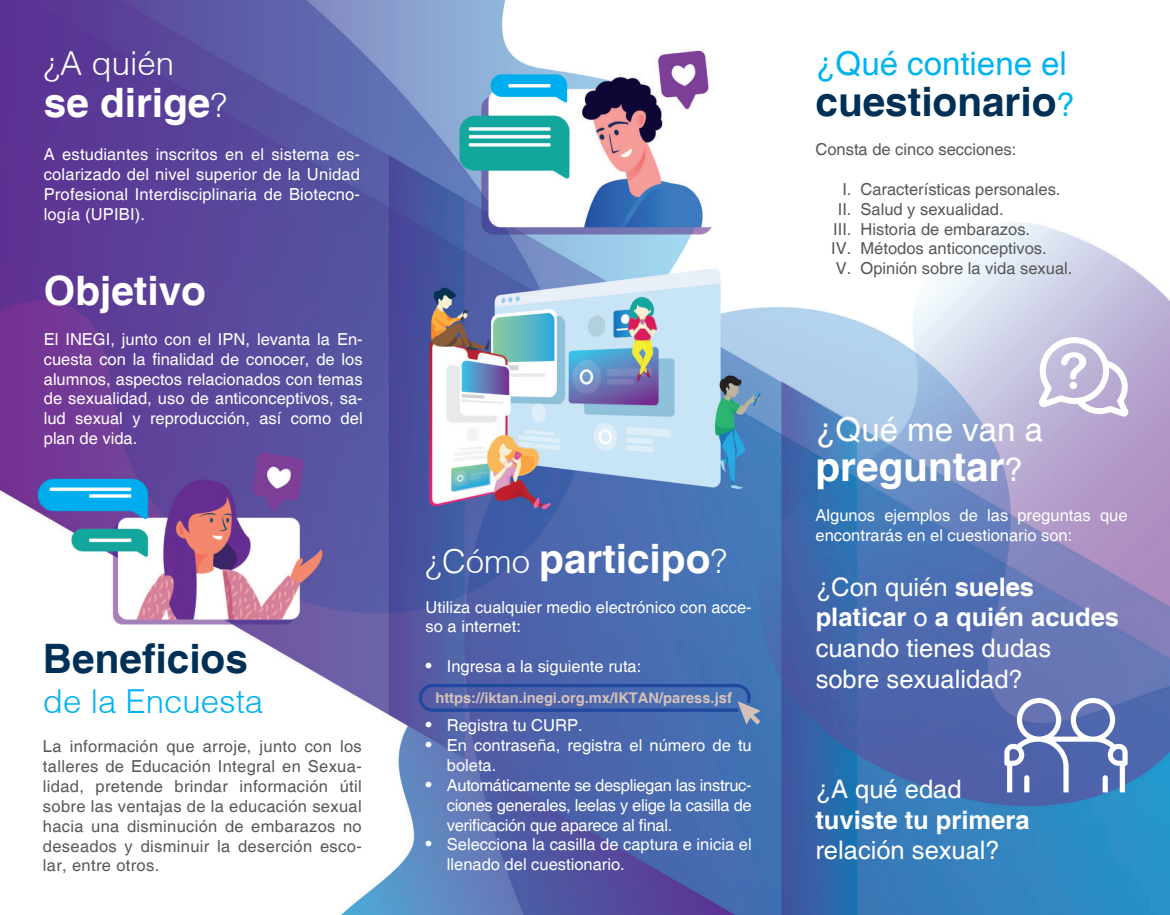
<style>
.page{position:relative;width:1170px;height:915px;background:#fff}
.page>*{position:absolute;margin:0;border:0;box-sizing:border-box;transform-origin:0 0}
.t1{font:700 40.5px "Helvetica";color:#fff}
.t2{font:700 40.5px "Helvetica";color:#003056}
.t3{font:33px "Helvetica";color:#00b3ef}
.t4{font:300 33px "Helvetica";color:#00b3ef}
.t5{font:33px "Helvetica";color:#fff}
.t6{font:300 33px "Helvetica";color:#fff}
.t7{font:25.5px "Helvetica";color:#fff}
.t8{font:700 25.5px/30.6px "Helvetica";color:#fff}
.t9{font:16.5px/19.8px "Helvetica";color:#fff}
.t10{font:16.5px/19.8px "Helvetica";color:#57585a;text-align:justify}
.t11{font:700 14.7px "Helvetica";color:#d6c1ba}
.s1{font-weight:300;font-size:33px}
.s2{font-size:18px}
.s3{font-weight:400;font-size:33px;color:#00b3ef}
.s4{font-weight:400;font-size:33px}
.s5{font-weight:700}
.s6{font-weight:400}
</style>
<div class="page">
<img style="left:0;top:0;width:1169px;height:914px">
<svg style="left:1033px;top:334px;width:100px;height:86px"></svg>
<svg style="left:1004px;top:697px;width:123px;height:95px"></svg>
<svg style="left:419px;top:683px;width:341px;height:41px;background:#4663aa"></svg>
<p class="t6" style="left:44px;top:42px;width:132px">¿A quién</p>
<p class="t1" style="left:44px;top:78px;width:185px">se dirige<span class="s1">?</span></p>
<p class="t9" style="left:44px;top:145px;width:318px;text-align:justify">A estudiantes inscritos en el sistema es&shy;colarizado del nivel superior de la Unidad Profesional Interdisciplinaria de Biotecno&shy;logía (UPIBI).</p>
<p class="t1" style="left:44px;top:266px;width:164px">Objetivo</p>
<p class="t9" style="left:44px;top:329px;width:320px;text-align:justify">El INEGI, junto con el IPN, levanta la En&shy;cuesta con la finalidad de conocer, de los alumnos, aspectos relacionados con temas de sexualidad, uso de anticonceptivos, sa&shy;lud sexual y reproducción, así como del plan de vida.</p>
<p class="t2" style="left:43px;top:634px;width:206px">Beneficios</p>
<p class="t4" style="left:43px;top:680px;width:222px">de la Encuesta</p>
<p class="t10" style="left:43px;top:737px;width:320px">La información que arroje, junto con los talleres de Educación Integral en Sexua&shy;lidad, pretende brindar información útil sobre las ventajas de la educación sexual hacia una disminución de embarazos no deseados y disminuir la deserción esco&shy;lar, entre otros.</p>
<p class="t1" style="left:425px;top:533px;width:303px"><span class="s1">¿Cómo</span> participo<span class="s1">?</span></p>
<p class="t9" style="left:425px;top:597px;width:328px">Utiliza cualquier medio electrónico con acce&shy;so a internet:</p>
<p class="t9" style="left:425px;top:656px;width:217px"><span class="s2">•</span> Ingresa a la siguiente ruta:</p>
<p class="t11" style="left:435px;top:688px;width:298px">https://iktan.inegi.org.mx/IKTAN/paress.jsf</p>
<p class="t9" style="left:425px;top:716px;width:158px"><span class="s2">•</span> Registra tu CURP.</p>
<p class="t9" style="left:447px;top:736px;width:306px;text-indent:-21px"><span class="s2">•</span> En contraseña, registra el número de tu boleta.</p>
<p class="t9" style="left:447px;top:775px;width:306px;text-align:justify;text-indent:-21px"><span class="s2">•</span> Automáticamente se despliegan las instruc&shy;ciones generales, leelas y elige la casilla de verificación que aparece al final.</p>
<p class="t9" style="left:447px;top:835px;width:306px;text-indent:-21px"><span class="s2">•</span> Selecciona la casilla de captura e inicia el llenado del cuestionario.</p>
<p class="t3" style="left:815px;top:44px;width:253px">¿Qué contiene el</p>
<p class="t2" style="left:815px;top:77px;width:261px">cuestionario<span class="s3">?</span></p>
<p class="t10" style="left:815px;top:140px;width:202px">Consta de cinco secciones:</p>
<p class="t10" style="left:842px;top:180px;width:220px">I. Características personales.</p>
<p class="t10" style="left:837px;top:199px;width:167px">II. Salud y sexualidad.</p>
<p class="t10" style="left:833px;top:219px;width:198px">III. Historia de embarazos.</p>
<p class="t10" style="left:831px;top:239px;width:217px">IV. Métodos anticonceptivos.</p>
<p class="t10" style="left:835px;top:259px;width:238px">V. Opinión sobre la vida sexual.</p>
<p class="t5" style="left:815px;top:410px;width:229px">¿Qué me van a</p>
<p class="t1" style="left:815px;top:442px;width:209px">preguntar<span class="s4">?</span></p>
<p class="t9" style="left:815px;top:505px;width:313px">Algunos ejemplos de las preguntas que encontrarás en el cuestionario son:</p>
<p class="t7" style="left:815px;top:571px;width:220px">¿Con quién <span class="s5">sueles</span></p>
<p class="t8" style="left:815px;top:603px;width:305px">platicar <span class="s6">o</span> a quién acudes <span class="s6">cuando tienes dudas</span></p>
<p class="t7" style="left:815px;top:663px;width:208px">sobre sexualidad?</p>
<p class="t7" style="left:815px;top:774px;width:148px">¿A qué edad</p>
<p class="t8" style="left:815px;top:805px;width:215px">tuviste tu primera</p>
<p class="t7" style="left:815px;top:835px;width:186px">relación sexual?</p>
</div>
